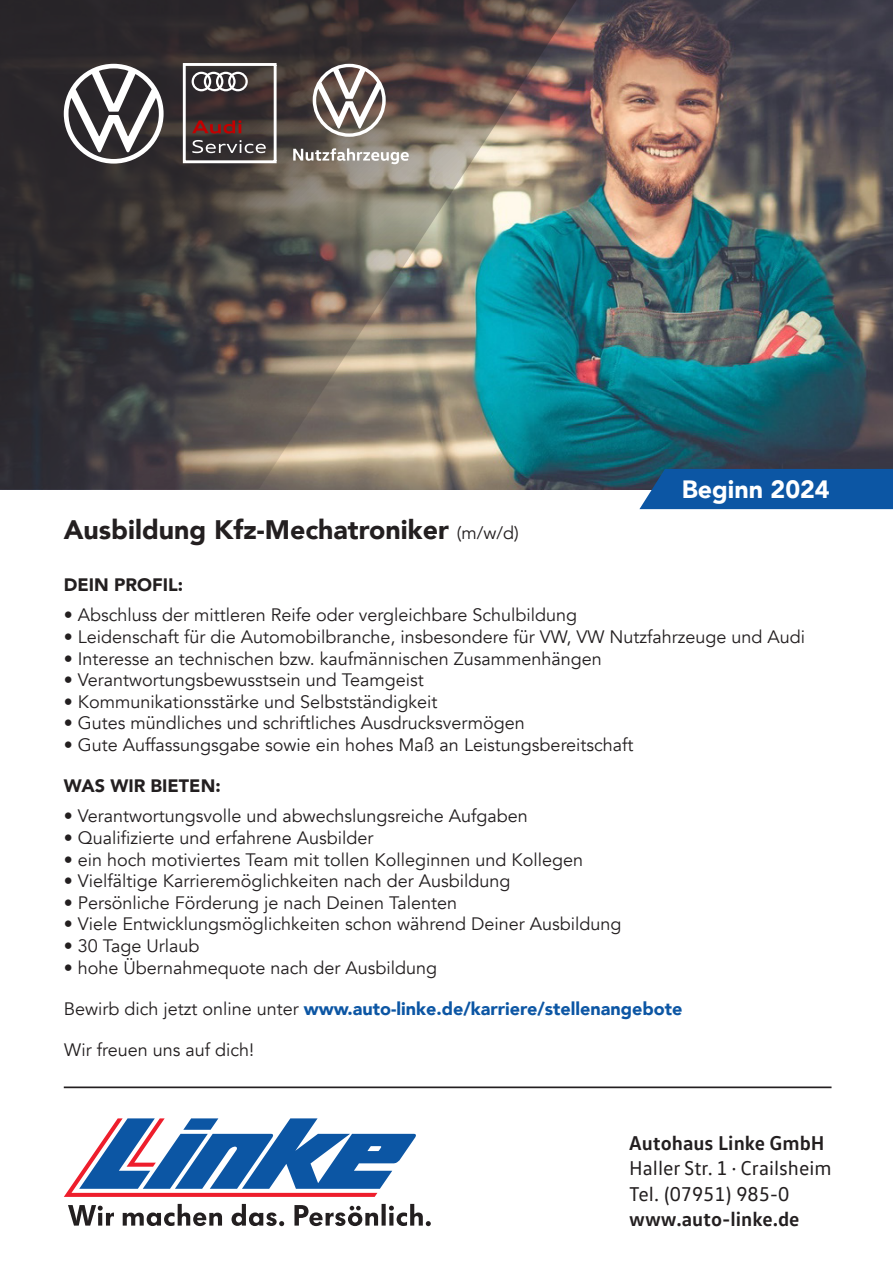
<style>
.page{position:relative;width:893px;height:1263px;background:#fff}
.page>*{position:absolute;margin:0;border:0;box-sizing:border-box;transform-origin:0 0}
.t1{font:900 26.7px "Avenir";color:#231f20}
.t2{font:900 25.05px "Avenir";color:#fff}
.t3{font:20.4px "VW Text";color:#231f20}
.t4{font:700 20.4px "VW Text";color:#231f20}
.t5{font:18px "Avenir";color:#231f20}
.t6{font:900 18px "Avenir";color:#0c56a4}
.t7{font:900 18px "Avenir";color:#231f20}
.s1{font-weight:400;font-size:18px}
.s2{font-weight:400;color:#231f20}
</style>
<div class="page">
<img style="left:617px;top:0;width:276px;height:489px">
<img style="left:0;top:0;width:617px;height:490px">
<svg style="left:68px;top:1204px;width:363px;height:22px"></svg>
<svg style="left:64px;top:1118px;width:352px;height:79px"></svg>
<hr style="left:64px;top:1086px;width:767px;height:2px;background:#231f20">
<svg style="left:64px;top:64px;width:100px;height:100px"></svg>
<svg style="left:293px;top:148px;width:116px;height:16px"></svg>
<svg style="left:313px;top:64px;width:73px;height:73px"></svg>
<svg style="left:182px;top:62px;width:95px;height:102px;background:#605555"></svg>
<div style="left:639px;top:469px;width:254px;height:40px;background:#0c56a4"></div>
<p class="t1" style="left:64px;top:506px;width:457px">Ausbildung Kfz-Mechatroniker <span class="s1">(m/w/d)</span></p>
<p class="t2" style="left:682px;top:468px;width:150px">Beginn 2024</p>
<p class="t7" style="left:64px;top:570px;width:121px">DEIN PROFIL:</p>
<p class="t5" style="left:64px;top:604px;width:515px">• Abschluss der mittleren Reife oder vergleichbare Schulbildung</p>
<p class="t5" style="left:64px;top:626px;width:743px">• Leidenschaft für die Automobilbranche, insbesondere für VW, VW Nutzfahrzeuge und Audi</p>
<p class="t5" style="left:64px;top:648px;width:539px">• Interesse an technischen bzw. kaufmännischen Zusammenhängen</p>
<p class="t5" style="left:64px;top:669px;width:361px">• Verantwortungsbewusstsein und Teamgeist</p>
<p class="t5" style="left:64px;top:691px;width:375px">• Kommunikationsstärke und Selbstständigkeit</p>
<p class="t5" style="left:64px;top:712px;width:463px">• Gutes mündliches und schriftliches Ausdrucksvermögen</p>
<p class="t5" style="left:64px;top:734px;width:571px">• Gute Auffassungsgabe sowie ein hohes Maß an Leistungsbereitschaft</p>
<p class="t7" style="left:64px;top:771px;width:158px">WAS WIR BIETEN:</p>
<p class="t5" style="left:64px;top:805px;width:466px">• Verantwortungsvolle und abwechslungsreiche Aufgaben</p>
<p class="t5" style="left:64px;top:827px;width:311px">• Qualifizierte und erfahrene Ausbilder</p>
<p class="t5" style="left:64px;top:848px;width:521px">• ein hoch motiviertes Team mit tollen Kolleginnen und Kollegen</p>
<p class="t5" style="left:64px;top:870px;width:448px">• Vielfältige Karrieremöglichkeiten nach der Ausbildung</p>
<p class="t5" style="left:64px;top:892px;width:395px">• Persönliche Förderung je nach Deinen Talenten</p>
<p class="t5" style="left:64px;top:913px;width:559px">• Viele Entwicklungsmöglichkeiten schon während Deiner Ausbildung</p>
<p class="t5" style="left:64px;top:935px;width:137px">• 30 Tage Urlaub</p>
<p class="t5" style="left:64px;top:956px;width:375px">• hohe Übernahmequote nach der Ausbildung</p>
<p class="t6" style="left:64px;top:993px;width:620px"><span class="s2">Bewirb dich jetzt online unter</span> www.auto-linke.de/karriere/stellenangebote</p>
<p class="t5" style="left:64px;top:1039px;width:192px">Wir freuen uns auf dich!</p>
<p class="t4" style="left:629px;top:1130px;width:197px">Autohaus Linke GmbH</p>
<p class="t3" style="left:629px;top:1156px;width:204px">Haller Str. 1 · Crailsheim</p>
<p class="t3" style="left:629px;top:1181px;width:162px">Tel. (07951) 985-0</p>
<p class="t4" style="left:629px;top:1205px;width:172px">www.auto-linke.de</p>
</div>
